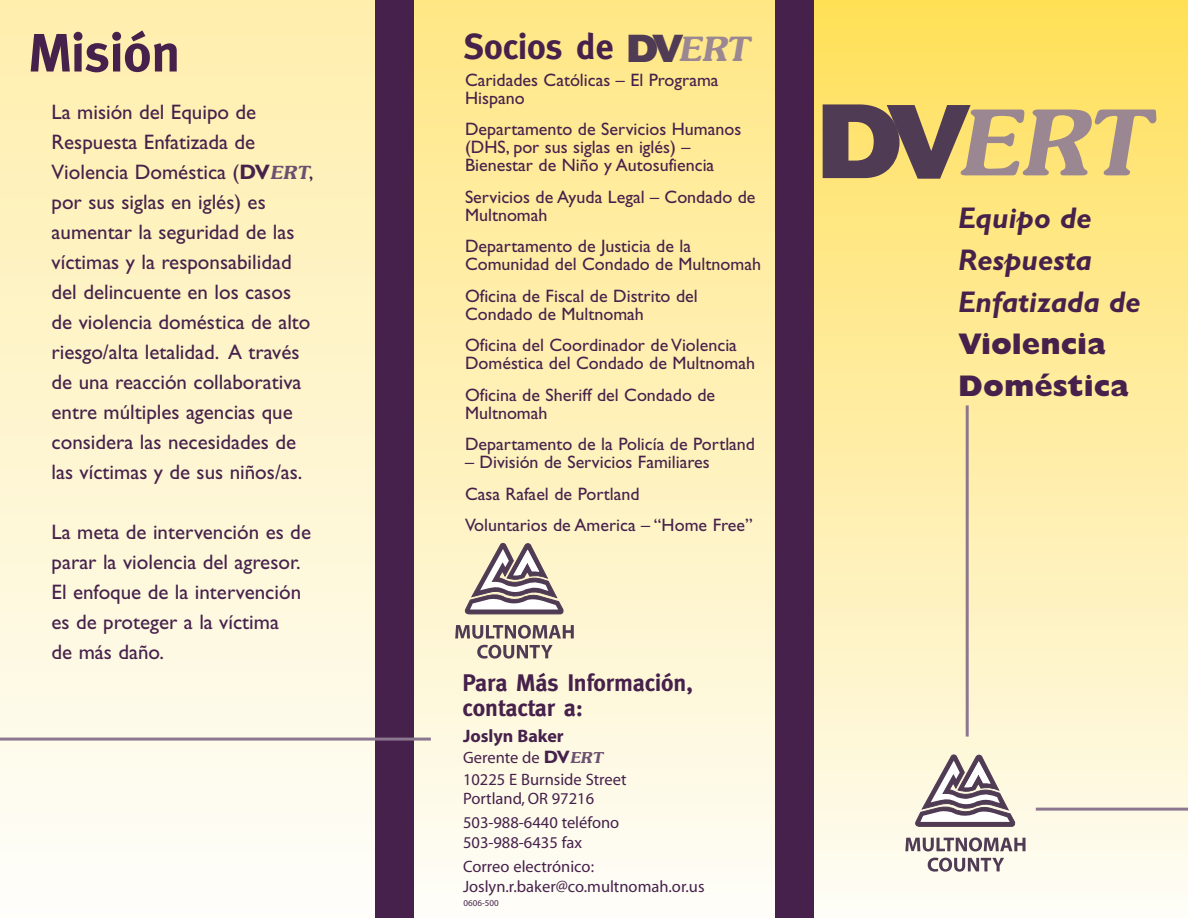
<style>
.page{position:relative;width:1188px;height:918px;background:#fff}
.page>*{position:absolute;margin:0;border:0;box-sizing:border-box;transform-origin:0 0}
.t1{font:italic 600 90px "Souvenir";color:#9a8792}
.t2{font:700 54px "Meta";color:#46214b}
.t3{font:700 36px "Meta";color:#46214b}
.t4{font:italic 600 33.3px "Souvenir";color:#9a8792}
.t5{font:italic 700 30px/42px "Gill Sans";color:#46214b}
.t6{font:800 30px/42px "Gill Sans";color:#46214b}
.t7{font:700 24px/25.5px "Meta";color:#46214b}
.t8{font:21px/30px "Gill Sans";color:#46214b}
.t9{font:18px/18px "Gill Sans";color:#46214b}
.t10{font:700 18px "Myriad";color:#46214b}
.t11{font:16.5px/20.4px "Myriad";color:#46214b}
.t12{font:9px "Myriad";color:#46214b}
.s1{font-weight:700}
.s2{font-family:"Souvenir";font-weight:600;font-style:italic;font-size:18px;color:#6c5270}
.s3{font-family:"Gill Sans";font-weight:800;font-style:normal;font-size:39.9px;color:#503b54}
.s4{font-family:"Gill Sans";font-weight:700;font-size:18px}
.s5{font-family:"Souvenir";font-weight:600;font-style:italic;font-size:15px;color:#6c5270}
.s6{font-family:"Gill Sans";font-weight:800;font-style:normal;font-size:108px;color:#503b54}
</style>
<div class="page">
<div style="left:364px;top:0;width:61px;height:918px;background:#46214b"></div>
<div style="left:763px;top:0;width:63px;height:918px;background:#46214b"></div>
<div style="left:414px;top:0;width:361px;height:918px;background:linear-gradient(to bottom,#ffe784,#fefdf8)"></div>
<div style="left:814px;top:0;width:374px;height:918px;background:linear-gradient(to bottom,#ffdf5a,#fefdf7)"></div>
<div style="left:0;top:0;width:375px;height:918px;background:linear-gradient(to bottom,#ffeeac,#fefefa)"></div>
<svg style="left:928px;top:858px;width:76px;height:14px"></svg>
<svg style="left:905px;top:837px;width:121px;height:14px;background:#a79b9f"></svg>
<svg style="left:915px;top:753px;width:100px;height:74px"></svg>
<svg style="left:477px;top:645px;width:76px;height:14px"></svg>
<svg style="left:455px;top:625px;width:119px;height:14px;background:#a69793"></svg>
<svg style="left:465px;top:542px;width:99px;height:72px"></svg>
<hr style="left:966px;top:405px;width:3px;height:332px;background:#8c7791">
<hr style="left:1036px;top:808px;width:152px;height:3px;background:#8c7791">
<hr style="left:0;top:738px;width:431px;height:3px;background:#8c7791">
<h2 class="t2" style="left:28px;top:21px;width:153px">Misión</h2>
<p class="t8" style="left:52px;top:99px;width:263px">La misión del Equipo de<br>Respuesta Enfatizada de<br>Violencia Doméstica (<span class="s1">DV</span><span class="s2">ERT</span>, por sus siglas en iglés) es aumentar la seguridad de las víctimas y la responsabilidad del delincuente en los casos de violencia doméstica de alto riesgo/alta letalidad. A través de una reacción collaborativa entre múltiples agencias que considera las necesidades de las víctimas y de sus niños/as.</p>
<p class="t8" style="left:52px;top:519px;width:261px">La meta de intervención es de parar la violencia del agresor.<br>El enfoque de la intervención es de proteger a la víctima<br>de más daño.</p>
<h3 class="t3" style="left:464px;top:26px;width:151px">Socios de</h3>
<h3 class="t4" style="left:626px;top:30px;width:124px"><span class="s3">DV</span>ERT</h3>
<p class="t9" style="left:465px;top:72px;width:255px">Caridades Católicas – El Programa<br>Hispano</p>
<p class="t9" style="left:465px;top:122px;width:278px">Departamento de Servicios Humanos (DHS, por sus siglas en iglés) –<br>Bienestar de Niño y Autosufiencia</p>
<p class="t9" style="left:465px;top:189px;width:292px">Servicios de Ayuda Legal – Condado de<br>Multnomah</p>
<p class="t9" style="left:465px;top:239px;width:297px">Departamento de Justicia de la<br>Comunidad del Condado de Multnomah</p>
<p class="t9" style="left:465px;top:288px;width:234px">Oficina de Fiscal de Distrito del<br>Condado de Multnomah</p>
<p class="t9" style="left:465px;top:338px;width:292px">Oficina del Coordinador de Violencia<br>Doméstica del Condado de Multnomah</p>
<p class="t9" style="left:465px;top:387px;width:252px">Oficina de Sheriff del Condado de<br>Multnomah</p>
<p class="t9" style="left:465px;top:437px;width:292px">Departamento de la Policía de Portland</p>
<p class="t9" style="left:465px;top:448px;width:289px;line-height:31.5px">– División de Servicios Familiares<br>Casa Rafael de Portland<br>Voluntarios de America – “Home Free”</p>
<h3 class="t7" style="left:463px;top:670px;width:232px">Para Más Información, contactar a:</h3>
<p class="t10" style="left:463px;top:730px;width:102px">Joslyn Baker</p>
<p class="t11" style="left:463px;top:749px;width:165px">Gerente de <span class="s4">DV</span><span class="s5">ERT<br></span>10225 E Burnside Street<br>Portland, OR 97216</p>
<p class="t11" style="left:463px;top:814px;width:158px;line-height:19.8px">503-988-6440 teléfono<br>503-988-6435 fax</p>
<p class="t11" style="left:463px;top:858px;width:243px;line-height:19.8px">Correo electrónico:<br>Joslyn.r.baker@co.multnomah.or.us</p>
<p class="t12" style="left:464px;top:900px;width:37px">0606-500</p>
<h1 class="t1" style="left:815px;top:92px;width:332px"><span class="s6">DV</span>ERT</h1>
<h3 class="t5" style="left:958px;top:200px;width:184px">Equipo de<br>Respuesta<br>Enfatizada de</h3>
<h3 class="t6" style="left:958px;top:326px;width:172px">Violencia<br>Doméstica</h3>
</div>
